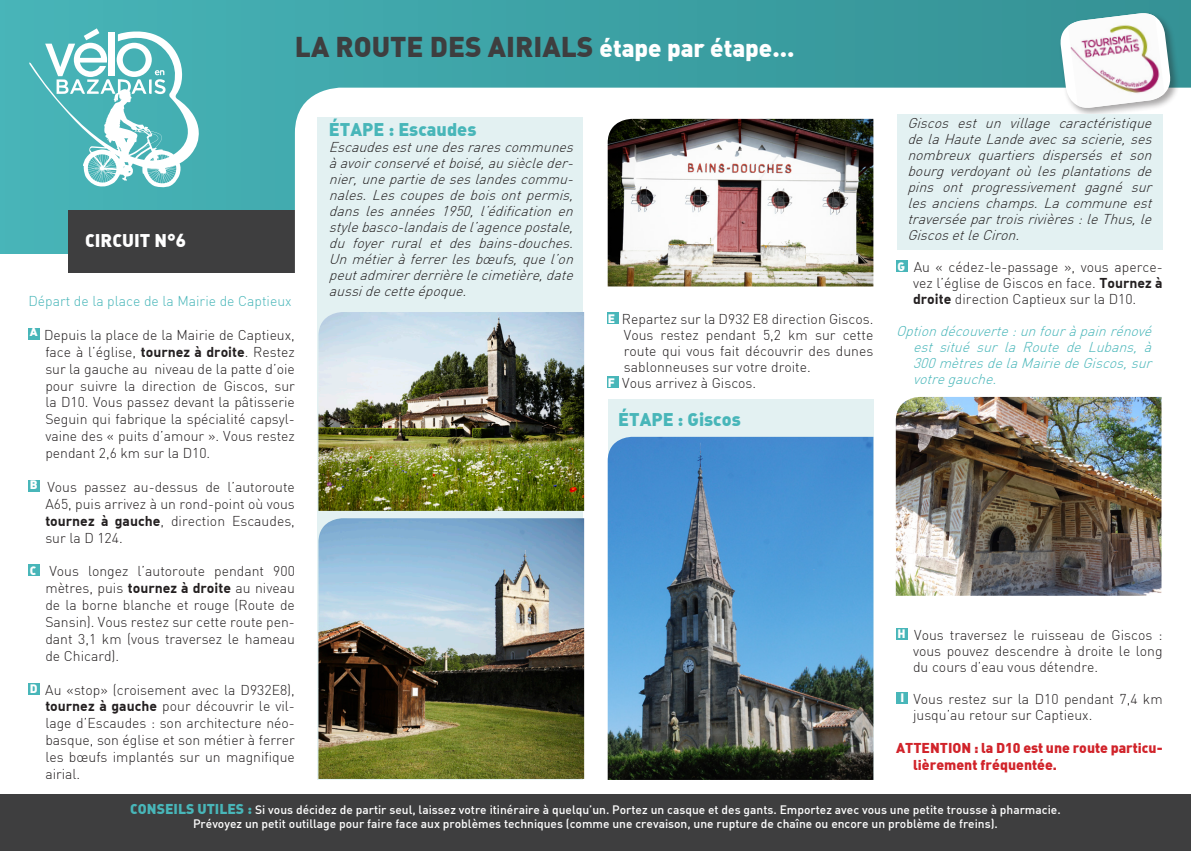
<style>
.page{position:relative;width:1191px;height:851px;background:#fff}
.page>*{position:absolute;margin:0;border:0;box-sizing:border-box;transform-origin:0 0}
.t1{font:28px "DIN Black Alternate";color:#3e3e3f}
.TIT_ETAPE{font:18px "DIN Black Alternate";color:#48b6b9}
.t2{font:18px "DIN Black Alternate";color:#fff}
.PARAG{font:300 14px/16.8px "DIN";color:#231f20;text-align:justify}
.PARAG_ETAPE{font:italic 300 14px/16px "DIN";color:#231f20;text-align:justify}
.PARAG_OPTION{font:italic 300 14px/16px "DIN";color:#48b6b9;text-align:justify}
.PARAG_GRAS{font:900 14px/16.8px "DIN";color:#d1232a}
.DEPART{font:300 14px "DIN";color:#48b6b9}
.t3{font:500 12px "DIN";color:#fff}
.t4{font:900 12px "DIN Alternate";color:#fff}
.s1{font-size:24px;color:#fff}
.s2{font-family:"DIN Alternate";font-weight:700}
.s3{font-family:"DIN Black Alternate";font-weight:400;font-size:14px;color:#48b6b9}
</style>
<div class="page">
<div style="left:0;top:794px;width:1191px;height:56px;background:#3e3e3f"></div>
<div style="left:0;top:0;width:1191px;height:253px;background:linear-gradient(to right,#47b4b7,#349093)"></div>
<div style="left:68px;top:210px;width:227px;height:62px;background:#3e3e3f"></div>
<svg style="left:295px;top:88px;width:896px;height:198px"></svg>
<svg style="left:29px;top:28px;width:170px;height:160px"></svg>
<div style="left:1058px;top:11px;width:122px;height:107px;background:#231f20;opacity:.4"></div>
<svg style="left:1058px;top:11px;width:114px;height:99px"></svg>
<img style="left:1068px;top:13px;width:96px;height:95px">
<div style="left:897px;top:114px;width:265px;height:135px;background:#e3f1f2"></div>
<div style="left:607px;top:399px;width:266px;height:380px;background:#e3f1f2"></div>
<div style="left:317px;top:117px;width:266px;height:662px;background:#e3f1f2"></div>
<div style="left:607px;top:312px;width:12px;height:12px;background:#48b6b9"></div>
<div style="left:607px;top:376px;width:12px;height:12px;background:#48b6b9"></div>
<div style="left:896px;top:260px;width:12px;height:12px;background:#48b6b9"></div>
<div style="left:896px;top:628px;width:12px;height:12px;background:#48b6b9"></div>
<div style="left:896px;top:692px;width:12px;height:12px;background:#48b6b9"></div>
<div style="left:28px;top:328px;width:12px;height:12px;background:#48b6b9"></div>
<div style="left:28px;top:480px;width:12px;height:12px;background:#48b6b9"></div>
<div style="left:28px;top:564px;width:12px;height:12px;background:#48b6b9"></div>
<div style="left:28px;top:682px;width:12px;height:12px;background:#48b6b9"></div>
<img style="left:318px;top:312px;width:266px;height:199px">
<img style="left:895px;top:397px;width:266px;height:198px">
<img style="left:607px;top:437px;width:266px;height:342px">
<img style="left:607px;top:119px;width:266px;height:167px">
<img style="left:318px;top:518px;width:266px;height:260px">
<p class="t1" style="left:295px;top:28px;width:501px">LA ROUTE DES AIRIALS <span class="s1">étape par étape...</span></p>
<p class="t2" style="left:85px;top:228px;width:102px">CIRCUIT N°6</p>
<p class="DEPART" style="left:28px;top:292px;width:265px">Départ de la place de la Mairie de Captieux</p>
<p class="PARAG" style="left:44px;top:326px;width:252px">Depuis la place de la Mairie de Captieux, face à l’église, <span class="s2">tournez à droite</span>. Restez sur la gauche au niveau de la patte d’oie pour suivre la direction de Giscos, sur la D10. Vous passez devant la pâtisserie Seguin qui fabrique la spécialité capsyl&shy;vaine des « puits d’amour ». Vous restez pendant 2,6 km sur la D10.</p>
<p class="PARAG" style="left:45px;top:478px;width:251px">Vous passez au-dessus de l’autoroute A65, puis arrivez à un rond-point où vous <span class="s2">tournez à gauche</span>, direction Escaudes, sur la D 124.</p>
<p class="PARAG" style="left:45px;top:562px;width:251px">Vous longez l’autoroute pendant 900 mètres, puis <span class="s2">tournez à droite</span> au niveau de la borne blanche et rouge (Route de Sansin). Vous restez sur cette route pen&shy;dant 3,1 km (vous traversez le hameau de Chicard).</p>
<p class="PARAG" style="left:45px;top:680px;width:251px">Au «stop» (croisement avec la D932E8), <span class="s2">tournez à gauche</span> pour découvrir le vil&shy;lage d’Escaudes : son architecture néo&shy;basque, son église et son métier à ferrer les bœufs implantés sur un magnifique airial.</p>
<p class="t4" style="left:30px;top:324px;width:9px">A</p>
<p class="t4" style="left:30px;top:477px;width:9px">B</p>
<p class="t4" style="left:30px;top:562px;width:8px">C</p>
<p class="t4" style="left:30px;top:680px;width:9px">D</p>
<p class="TIT_ETAPE" style="left:329px;top:117px;width:149px">ÉTAPE : Escaudes</p>
<p class="PARAG_ETAPE" style="left:329px;top:139px;width:250px">Escaudesestunedesrarescommunes àavoirconservéetboisé,ausiècleder&shy;nier,unepartiedeseslandescommu&shy;nales.Lescoupesdeboisontpermis, dans les années 1950, l’édification en stylebasco-landaisdel’agencepostale, du foyer rural et des bains-douches.<br>Unmétieràferrerlesbœufs,quel’on peutadmirerderrièrelecimetière,date aussidecetteépoque.</p>
<p class="PARAG" style="left:622px;top:311px;width:253px;line-height:16px">Repartez sur la D932 E8 direction Giscos.<br>Vous restez pendant 5,2 km sur cette route qui vous fait découvrir des dunes sablonneuses sur votre droite.</p>
<p class="PARAG" style="left:622px;top:374px;width:135px">Vous arrivez à Giscos.</p>
<p class="TIT_ETAPE" style="left:618px;top:407px;width:124px">ÉTAPE : Giscos</p>
<p class="t4" style="left:607px;top:310px;width:9px">E</p>
<p class="t4" style="left:607px;top:375px;width:9px">F</p>
<p class="PARAG_ETAPE" style="left:907px;top:114px;width:250px">Giscos est un village caractéristique delaHauteLandeavecsascierie,ses nombreux quartiers dispersés et son bourg verdoyant où les plantations de pins ont progressivement gagné sur les anciens champs. La commune est traverséepartroisrivières:leThus,le GiscosetleCiron.</p>
<p class="PARAG" style="left:913px;top:258px;width:251px;line-height:16px">Au « cédez-le-passage », vous aperce&shy;vez l’église de Giscos en face. <span class="s2">Tournez à droite</span> direction Captieux sur la D10.</p>
<p class="PARAG_OPTION" style="left:913px;top:322px;width:244px;text-indent:-17px">Optiondécouverte:unfouràpainrénové est situé sur la Route de Lubans, à 300mètresdelaMairiedeGiscos,sur votregauche.</p>
<p class="t4" style="left:897px;top:258px;width:9px">G</p>
<p class="t4" style="left:897px;top:626px;width:10px">H</p>
<p class="PARAG" style="left:913px;top:626px;width:251px;line-height:16px">Vous traversez le ruisseau de Giscos : vous pouvez descendre à droite le long du cours d’eau vous détendre.</p>
<p class="PARAG" style="left:913px;top:690px;width:251px;line-height:16px">Vous restez sur la D10 pendant 7,4 km jusqu’au retour sur Captieux.</p>
<p class="PARAG_GRAS" style="left:913px;top:738px;width:251px;text-indent:-17px">ATTENTION : la D10 est une route particu&shy;lièrement fréquentée.</p>
<p class="t4" style="left:900px;top:689px;width:5px">I</p>
<p class="t3" style="left:130px;top:801px;width:932px"><span class="s3">CONSEILS UTILES :</span> Si vous décidez de partir seul, laissez votre itinéraire à quelqu’un. Portez un casque et des gants. Emportez avec vous une petite trousse à pharmacie.</p>
<p class="t3" style="left:193px;top:815px;width:806px">Prévoyez un petit outillage pour faire face aux problèmes techniques (comme une crevaison, une rupture de chaîne ou encore un problème de freins).</p>
</div>
